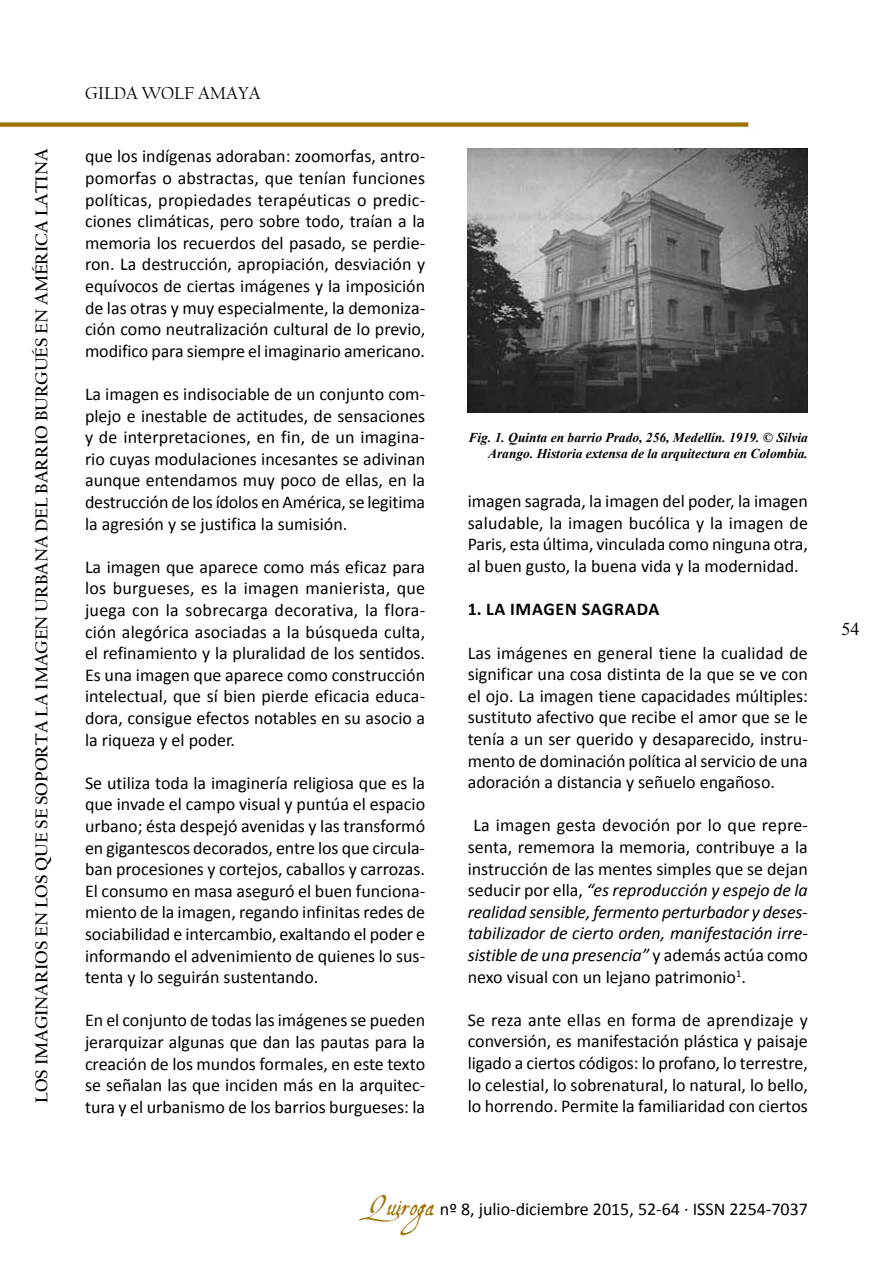
<style>
.page{position:relative;width:893px;height:1263px;background:#fff}
.page>*{position:absolute;margin:0;border:0;box-sizing:border-box;transform-origin:0 0}
.t1{font:18px/21.6px "Calibri";color:#000;text-align:justify}
.t2{font:700 18px "Californian FB";color:#000}
.t3{font:700 18px "Calibri";letter-spacing:.04em;color:#000}
.t4{font:18px "Californian FB";color:#000}
.t5{font:18px "Times New Roman";color:#000}
.t6{font:italic 700 13.5px/16.2px "Times New Roman";color:#000;text-align:right}
.s1{font-style:italic}
.s2{font-family:"Aquiline";font-size:27px;color:#9b7305}
</style>
<div class="page">
<img style="left:0;top:122px;width:808px;height:27px">
<img style="left:468px;top:149px;width:340px;height:263px">
<p class="t2" style="left:31px;top:1103px;width:955px;rotate:-90deg">Los Imaginarios En Los Que Se Soporta La Imagen Urbana Del Barrio Burgués En América Latina</p>
<p class="t4" style="left:85px;top:83px;width:173px">GILDA WOLF AMAYA</p>
<p class="t1" style="left:85px;top:146px;width:342px">que los indígenas adoraban: zoomorfas, antro&shy;pomorfas o abstractas, que tenían funciones políticas, propiedades terapéuticas o predic&shy;ciones climáticas, pero sobre todo, traían a la memoria los recuerdos del pasado, se perdie&shy;ron. La destrucción, apropiación, desviación y equívocos de ciertas imágenes y la imposición de las otras y muy especialmente, la demoniza&shy;ción como neutralización cultural de lo previo, modifico para siempre el imaginario americano.</p>
<p class="t1" style="left:85px;top:383px;width:342px">La imagen es indisociable de un conjunto com&shy;plejo e inestable de actitudes, de sensaciones y de interpretaciones, en fin, de un imagina&shy;rio cuyas modulaciones incesantes se adivinan aunque entendamos muy poco de ellas, en la destrucción de los ídolos en América, se legitima la agresión y se justifica la sumisión.</p>
<p class="t1" style="left:85px;top:556px;width:342px">La imagen que aparece como más eficaz para los burgueses, es la imagen manierista, que juega con la sobrecarga decorativa, la flora&shy;ción alegórica asociadas a la búsqueda culta, el refinamiento y la pluralidad de los sentidos.<br>Es una imagen que aparece como construcción intelectual, que sí bien pierde eficacia educa&shy;dora, consigue efectos notables en su asocio a la riqueza y el poder.</p>
<p class="t1" style="left:85px;top:772px;width:342px">Se utiliza toda la imaginería religiosa que es la que invade el campo visual y puntúa el espacio urbano; ésta despejó avenidas y las transformó en gigantescos decorados, entre los que circula&shy;ban procesiones y cortejos, caballos y carrozas.<br>El consumo en masa aseguró el buen funciona&shy;miento de la imagen, regando infinitas redes de sociabilidad e intercambio, exaltando el poder e informando el advenimiento de quienes lo sus&shy;tenta y lo seguirán sustentando.</p>
<p class="t1" style="left:85px;top:1010px;width:342px">En el conjunto de todas las imágenes se pueden jerarquizar algunas que dan las pautas para la creación de los mundos formales, en este texto se señalan las que inciden más en la arquitec&shy;tura y el urbanismo de los barrios burgueses: la</p>
<p class="t6" style="left:469px;top:429px;width:341px">Fig. 1. Quinta en barrio Prado, 256, Medellín. 1919. © Silvia<br>Arango. Historia extensa de la arquitectura en Colombia.</p>
<p class="t1" style="left:468px;top:491px;width:342px">imagen sagrada, la imagen del poder, la imagen saludable, la imagen bucólica y la imagen de Paris, esta última, vinculada como ninguna otra, al buen gusto, la buena vida y la modernidad.</p>
<p class="t3" style="left:468px;top:598px;width:193px">1. LA IMAGEN SAGRADA</p>
<p class="t1" style="left:468px;top:642px;width:342px">Las imágenes en general tiene la cualidad de significar una cosa distinta de la que se ve con el ojo. La imagen tiene capacidades múltiples: sustituto afectivo que recibe el amor que se le tenía a un ser querido y desaparecido, instru&shy;mento de dominación política al servicio de una adoración a distancia y señuelo engañoso.</p>
<p class="t1" style="left:468px;top:815px;width:342px;text-indent:6px">La imagen gesta devoción por lo que repre&shy;senta, rememora la memoria, contribuye a la instrucción de las mentes simples que se dejan seducir por ella, <span class="s1">“es reproducción y espejo de la realidad sensible, fermento perturbador y deses&shy;tabilizador de cierto orden, manifestación irre&shy;sistible de una presencia”</span> y además actúa como nexo visual con un lejano patrimonio<sup>1</sup>.</p>
<p class="t1" style="left:468px;top:1009px;width:342px">Se reza ante ellas en forma de aprendizaje y conversión, es manifestación plástica y paisaje ligado a ciertos códigos: lo profano, lo terrestre, lo celestial, lo sobrenatural, lo natural, lo bello, lo horrendo. Permite la familiaridad con ciertos</p>
<p class="t1" style="left:368px;top:1198px;width:334px"><span class="s2">Quiroga</span> nº 8, julio-diciembre 2015, 52-64 · ISSN</p>
<p class="t1" style="left:729px;top:1198px;width:80px">2254-7037</p>
<p class="t5" style="left:841px;top:616px;width:19px">54</p>
</div>
